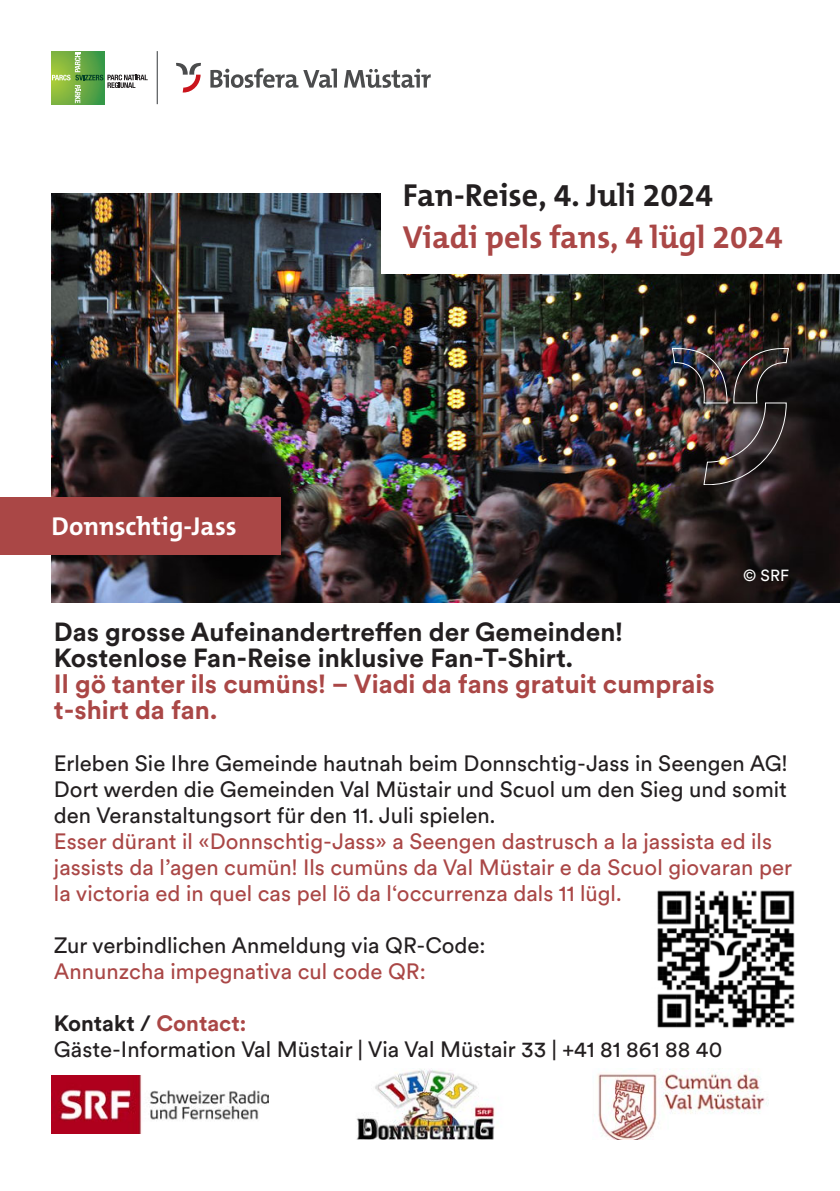
<style>
.page{position:relative;width:840px;height:1191px;background:#fff}
.page>*{position:absolute;margin:0;border:0;box-sizing:border-box;transform-origin:0 0}
.t1{font:700 32px "The Mix B W7";color:#aa4746}
.t2{font:700 32px "The Mix B W7";color:#231f20}
.t3{font:700 26px "Circulargraubuenden";color:#231f20}
.t4{font:700 26px/26px "Circulargraubuenden";color:#aa4746}
.t5{font:700 26px "The Mix B W7";color:#fff}
.t6{font:22px/26px "Circulargraubuenden";color:#231f20;text-align:justify}
.t7{font:22px/26px "Circulargraubuenden";color:#aa4746}
.t8{font:700 22px "Circulargraubuenden";color:#231f20}
.t9{font:16px "Circulargraubuenden";color:#fff}
.s1{color:#aa4746}
</style>
<div class="page">
<img style="left:52px;top:194px;width:787px;height:408px">
<div style="left:381px;top:100px;width:458px;height:174px;background:#fff"></div>
<img style="left:671px;top:348px;width:117px;height:136px">
<img style="left:657px;top:890px;width:138px;height:138px">
<div style="left:0;top:497px;width:280px;height:58px;background:#aa4746"></div>
<svg style="left:210px;top:68px;width:127px;height:20px"></svg>
<svg style="left:344px;top:69px;width:86px;height:19px"></svg>
<svg style="left:176px;top:63px;width:25px;height:29px"></svg>
<hr style="left:157px;top:51px;width:1px;height:53px;background:#33373a">
<svg style="left:51px;top:51px;width:53px;height:53px"></svg>
<svg style="left:52px;top:52px;width:96px;height:51px"></svg>
<img style="left:51px;top:1075px;width:217px;height:58px">
<img style="left:356px;top:1069px;width:139px;height:71px">
<img style="left:594px;top:1068px;width:173px;height:72px">
<p class="t5" style="left:52px;top:509px;width:186px">Donnschtig-Jass</p>
<p class="t2" style="left:403px;top:174px;width:311px">Fan-Reise, 4. Juli 2024</p>
<p class="t1" style="left:403px;top:216px;width:381px">Viadi pels fans, 4 lügl 2024</p>
<p class="t9" style="left:742px;top:564px;width:47px">© SRF</p>
<p class="t3" style="left:54px;top:613px;width:570px">Das grosse Aufeinandertreffen der Gemeinden!</p>
<p class="t3" style="left:54px;top:639px;width:520px">Kostenlose Fan-Reise inklusive Fan-T-Shirt.</p>
<p class="t4" style="left:54px;top:669px;width:662px">Il gö tanter ils cumüns! – Viadi da fans gratuit cumprais t-shirt da fan.</p>
<p class="t6" style="left:54px;top:749px;width:734px">Erleben Sie Ihre Gemeinde hautnah beim Donnschtig-Jass in Seengen AG!<br>Dort werden die Gemeinden Val Müstair und Scuol um den Sieg und somit den Veranstaltungsort für den 11. Juli spielen.</p>
<p class="t7" style="left:54px;top:827px;width:739px">Esser dürant il «Donnschtig-Jass» a Seengen dastrusch a la jassista ed ils jassists da l’agen cumün! Ils cumüns da Val Müstair e da Scuol giovaran per la victoria ed in quel cas pel lö da l‘occurrenza dals 11 lügl.</p>
<p class="t6" style="left:54px;top:931px;width:433px">Zur verbindlichen Anmeldung via QR-Code:</p>
<p class="t7" style="left:54px;top:957px;width:373px">Annunzcha impegnativa cul code QR:</p>
<p class="t8" style="left:54px;top:1007px;width:194px">Kontakt / <span class="s1">Contact:</span></p>
<p class="t6" style="left:54px;top:1035px;width:669px">Gäste-Information Val Müstair | Via Val Müstair 33 | +41 81 861 88 40</p>
</div>
